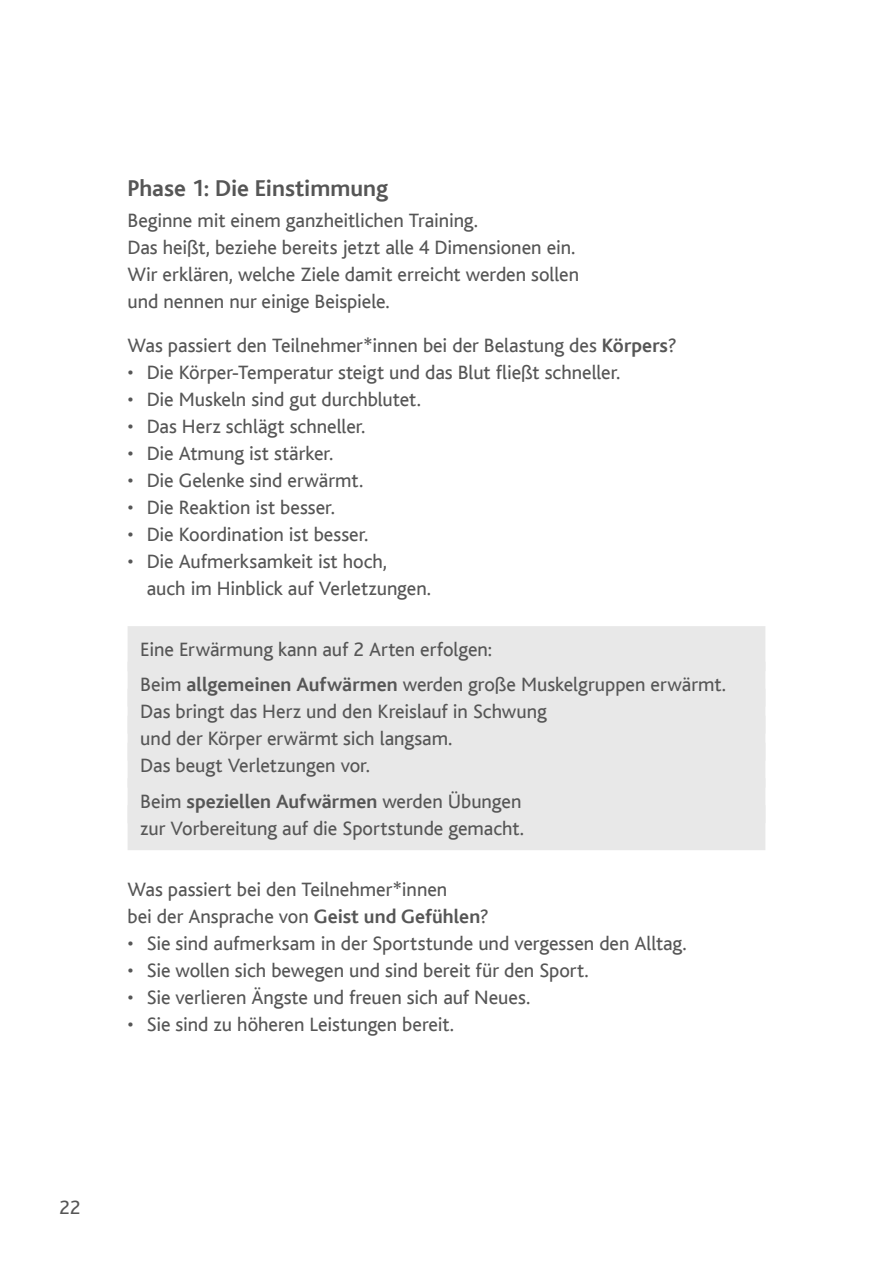
<style>
.page{position:relative;width:893px;height:1263px;background:#fff}
.page>*{position:absolute;margin:0;border:0;box-sizing:border-box;transform-origin:0 0}
.H4_Überschrift_grau_16pt{font:700 24px "Bliss";letter-spacing:-.005em;color:#565656}
.P_Fliesstext_Aufzählungen{font:20.25px "Bliss";letter-spacing:-.005em;color:#565656}
.P_Fliesstext{font:20.25px "Bliss";letter-spacing:-.005em;color:#565656}
.P_Fliesstext_Fläche{font:20.25px "Bliss";letter-spacing:-.005em;color:#565656}
.P_Fliesstext_Abstand_vor{font:20.25px "Bliss";letter-spacing:-.005em;color:#565656}
.P_Fliesstext_Fläche_Absatz_innerhalb{font:20.25px "Bliss";color:#565656}
.P_Fliesstext_Aufzählungen-2{font:20.25px "Bliss Regular 2";letter-spacing:-.005em;color:#565656}
.P_Fliesstext_Fläche_Absatz_nach{font:20.25px "Bliss";letter-spacing:-.005em;color:#565656}
.P_Fliesstext_Fläche_Absatz_innerhalb-2{font:700 20.25px "Bliss";color:#565656}
.P_Fliesstext_Fläche_Absatz_vor{font:20.25px "Bliss";letter-spacing:-.005em;color:#565656}
.P_Fliesstext_Einzug{font:20.25px "Bliss";letter-spacing:-.005em;color:#565656}
.P_Fliesstext_Inhaltsverzeichnis_Einzug{font:20.25px "Bliss Pro";color:#565656}
.s1{font-weight:700}
.s2{font-family:"Bliss"}
.s3{font-weight:400}
</style>
<div class="page">
<div style="left:128px;top:626px;width:637px;height:45px;background:#e8e8e8"></div>
<div style="left:128px;top:662px;width:637px;height:45px;background:#e8e8e8"></div>
<div style="left:128px;top:689px;width:637px;height:45px;background:#e8e8e8"></div>
<div style="left:128px;top:716px;width:637px;height:45px;background:#e8e8e8"></div>
<div style="left:128px;top:743px;width:637px;height:45px;background:#e8e8e8"></div>
<div style="left:128px;top:778px;width:637px;height:45px;background:#e8e8e8"></div>
<div style="left:128px;top:805px;width:637px;height:45px;background:#e8e8e8"></div>
<h2 class="H4_Überschrift_grau_16pt" style="left:128px;top:175px;width:262px">Phase 1: Die Einstimmung</h2>
<p class="P_Fliesstext" style="left:128px;top:210px;width:352px">Beginne mit einem ganzheitlichen Training.</p>
<p class="P_Fliesstext" style="left:128px;top:237px;width:449px">Das heißt, beziehe bereits jetzt alle 4 Dimensionen ein.</p>
<p class="P_Fliesstext" style="left:128px;top:264px;width:453px">Wir erklären, welche Ziele damit erreicht werden sollen</p>
<p class="P_Fliesstext" style="left:128px;top:291px;width:264px">und nennen nur einige Beispiele.</p>
<p class="P_Fliesstext_Abstand_vor" style="left:128px;top:335px;width:551px">Was passiert den Teilnehmer*innen bei der Belastung des <span class="s1">Körpers</span>?</p>
<p class="P_Fliesstext_Aufzählungen-2" style="left:128px;top:362px;width:494px"><span class="s2">•</span> Die Körper-Temperatur steigt und das Blut fließt schneller.</p>
<p class="P_Fliesstext_Aufzählungen" style="left:128px;top:389px;width:295px">• Die Muskeln sind gut durchblutet.</p>
<p class="P_Fliesstext_Aufzählungen" style="left:128px;top:416px;width:239px">• Das Herz schlägt schneller.</p>
<p class="P_Fliesstext_Aufzählungen" style="left:128px;top:443px;width:207px">• Die Atmung ist stärker.</p>
<p class="P_Fliesstext_Aufzählungen" style="left:128px;top:470px;width:237px">• Die Gelenke sind erwärmt.</p>
<p class="P_Fliesstext_Aufzählungen" style="left:128px;top:497px;width:209px">• Die Reaktion ist besser.</p>
<p class="P_Fliesstext_Aufzählungen" style="left:128px;top:524px;width:242px">• Die Koordination ist besser.</p>
<p class="P_Fliesstext_Aufzählungen" style="left:128px;top:551px;width:261px">• Die Aufmerksamkeit ist hoch,</p>
<p class="P_Fliesstext_Einzug" style="left:147px;top:578px;width:286px">auch im Hinblick auf Verletzungen.</p>
<p class="P_Fliesstext_Fläche_Absatz_vor" style="left:140px;top:639px;width:353px">Eine Erwärmung kann auf 2 Arten erfolgen:</p>
<p class="P_Fliesstext_Fläche_Absatz_innerhalb" style="left:140px;top:674px;width:587px">Beim <span class="s1">allgemeinen Aufwärmen</span> werden große Muskelgruppen erwärmt.</p>
<p class="P_Fliesstext_Fläche" style="left:140px;top:701px;width:408px">Das bringt das Herz und den Kreislauf in Schwung</p>
<p class="P_Fliesstext_Fläche" style="left:140px;top:728px;width:314px">und der Körper erwärmt sich langsam.</p>
<p class="P_Fliesstext_Fläche" style="left:140px;top:755px;width:231px">Das beugt Verletzungen vor.</p>
<p class="P_Fliesstext_Fläche_Absatz_innerhalb-2" style="left:140px;top:791px;width:383px"><span class="s3">Beim</span> speziellen Aufwärmen <span class="s3">werden Übungen</span></p>
<p class="P_Fliesstext_Fläche_Absatz_nach" style="left:140px;top:818px;width:385px">zur Vorbereitung auf die Sportstunde gemacht.</p>
<p class="P_Fliesstext_Abstand_vor" style="left:128px;top:879px;width:321px">Was passiert bei den Teilnehmer*innen</p>
<p class="P_Fliesstext" style="left:128px;top:906px;width:363px">bei der Ansprache von <span class="s1">Geist und Gefühlen</span>?</p>
<p class="P_Fliesstext_Aufzählungen" style="left:128px;top:933px;width:560px">• Sie sind aufmerksam in der Sportstunde und vergessen den Alltag.</p>
<p class="P_Fliesstext_Aufzählungen" style="left:128px;top:960px;width:463px">• Sie wollen sich bewegen und sind bereit für den Sport.</p>
<p class="P_Fliesstext_Aufzählungen" style="left:128px;top:987px;width:404px">• Sie verlieren Ängste und freuen sich auf Neues.</p>
<p class="P_Fliesstext_Aufzählungen" style="left:128px;top:1014px;width:328px">• Sie sind zu höheren Leistungen bereit.</p>
<p class="P_Fliesstext_Inhaltsverzeichnis_Einzug" style="left:60px;top:1194px;width:22px">22</p>
</div>
